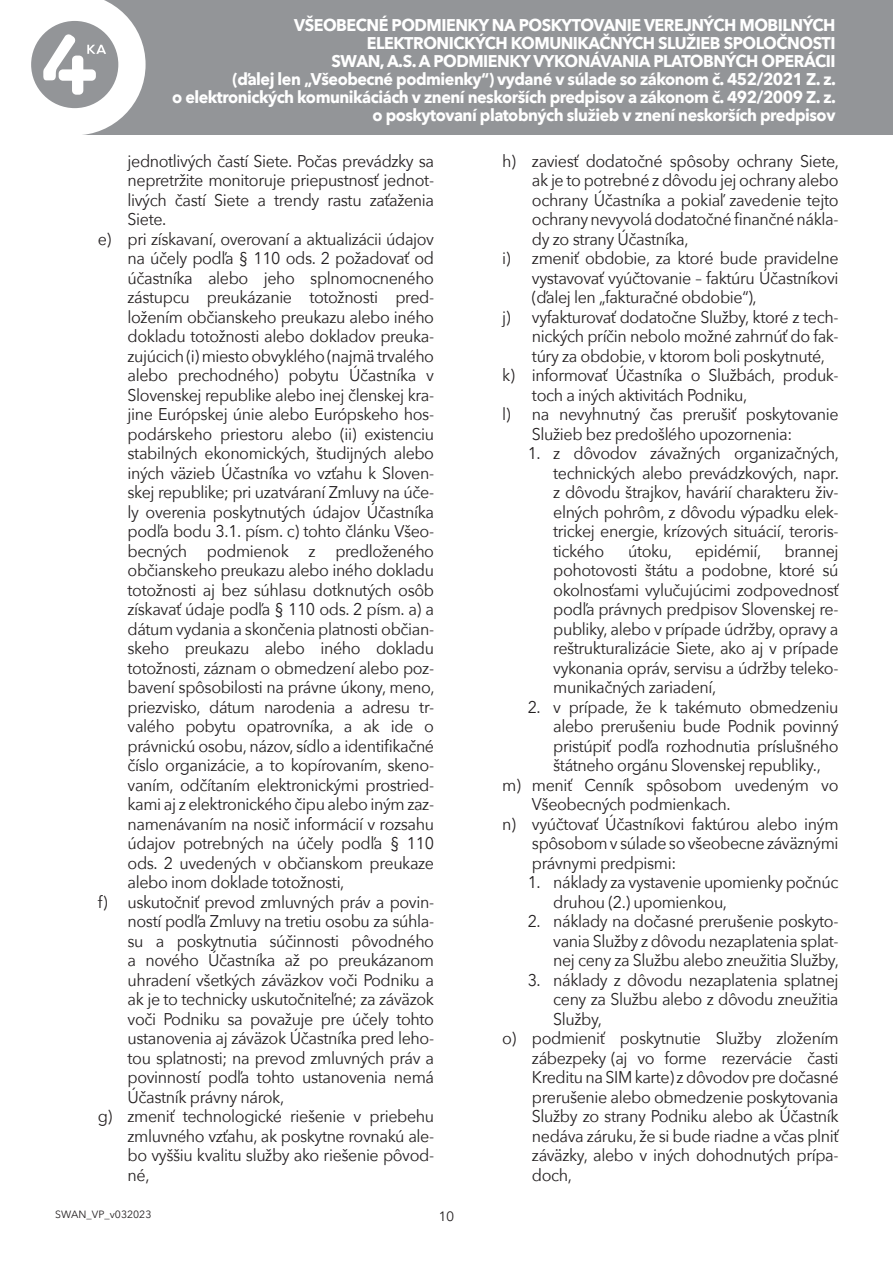
<style>
.page{position:relative;width:893px;height:1263px;background:#fff}
.page>*{position:absolute;margin:0;border:0;box-sizing:border-box;transform-origin:0 0}
.t1{font:16.95px/19.5px "Avenir Next";letter-spacing:-.025em;color:#231f20;text-align:justify;scale:.95 1}
.t2{font:700 16.95px/18px "Avenir Next";letter-spacing:-.03em;color:#fff;text-align:right;scale:.95 1}
.t3{font:13.5px "Avenir";color:#231f20}
.t4{font:10.5px "Avenir Next";color:#231f20}
</style>
<div class="page">
<div style="left:0;top:0;width:893px;height:135px;background:#939598"></div>
<svg style="left:0;top:0;width:146px;height:135px"></svg>
<p class="t2" style="left:172px;top:16px;width:700px">VŠEOBECNÉ PODMIENKY NA POSKYTOVANIE VEREJNÝCH MOBILNÝCH ELEKTRONICKÝCH KOMUNIKAČNÝCH SLUŽIEB SPOLOČNOSTI<br>SWAN, A.S. A PODMIENKY VYKONÁVANIA PLATOBNÝCH OPERÁCII<br>(ďalej len „Všeobecné podmienky“) vydané v súlade so zákonom č. 452/2021 Z. z.<br>o elektronických komunikáciách v znení neskorších predpisov a zákonom č. 492/2009 Z. z. o poskytovaní platobných služieb v znení neskorších predpisov</p>
<p class="t1" style="left:128px;top:150px;width:324px">jednotlivých častí Siete. Počas prevádzky sa</p>
<p class="t1" style="left:128px;top:170px;width:324px">nepretržite monitoruje priepustnosť jednot-</p>
<p class="t1" style="left:128px;top:189px;width:324px">livých častí Siete a trendy rastu zaťaženia</p>
<p class="t1" style="left:128px;top:209px;width:42px">Siete.</p>
<p class="t1" style="left:98px;top:228px;width:356px">e) pri získavaní, overovaní a aktualizácii údajov</p>
<p class="t1" style="left:128px;top:248px;width:324px">na účely podľa § 110 ods. 2 požadovať od</p>
<p class="t1" style="left:128px;top:267px;width:324px">účastníka alebo jeho splnomocneného</p>
<p class="t1" style="left:128px;top:287px;width:324px">zástupcu preukázanie totožnosti pred-</p>
<p class="t1" style="left:128px;top:306px;width:324px">ložením občianskeho preukazu alebo iného</p>
<p class="t1" style="left:128px;top:326px;width:324px">dokladu totožnosti alebo dokladov preuka-</p>
<p class="t1" style="left:128px;top:345px;width:324px">zujúcich (i) miesto obvyklého (najmä trvalého</p>
<p class="t1" style="left:128px;top:365px;width:324px">alebo prechodného) pobytu Účastníka v</p>
<p class="t1" style="left:128px;top:384px;width:324px">Slovenskej republike alebo inej členskej kra-</p>
<p class="t1" style="left:128px;top:404px;width:324px">jine Európskej únie alebo Európskeho hos-</p>
<p class="t1" style="left:128px;top:423px;width:324px">podárskeho priestoru alebo (ii) existenciu</p>
<p class="t1" style="left:128px;top:443px;width:324px">stabilných ekonomických, študijných alebo</p>
<p class="t1" style="left:128px;top:462px;width:324px">iných väzieb Účastníka vo vzťahu k Sloven-</p>
<p class="t1" style="left:128px;top:482px;width:324px">skej republike; pri uzatváraní Zmluvy na úče-</p>
<p class="t1" style="left:128px;top:501px;width:324px">ly overenia poskytnutých údajov Účastníka</p>
<p class="t1" style="left:128px;top:521px;width:324px">podľa bodu 3.1. písm. c) tohto článku Všeo-</p>
<p class="t1" style="left:128px;top:540px;width:324px">becných podmienok z predloženého</p>
<p class="t1" style="left:128px;top:560px;width:324px">občianskeho preukazu alebo iného dokladu</p>
<p class="t1" style="left:128px;top:579px;width:324px">totožnosti aj bez súhlasu dotknutých osôb</p>
<p class="t1" style="left:128px;top:599px;width:324px">získavať údaje podľa § 110 ods. 2 písm. a) a</p>
<p class="t1" style="left:128px;top:618px;width:324px">dátum vydania a skončenia platnosti občian-</p>
<p class="t1" style="left:128px;top:638px;width:324px">skeho preukazu alebo iného dokladu</p>
<p class="t1" style="left:128px;top:657px;width:324px">totožnosti, záznam o obmedzení alebo poz-</p>
<p class="t1" style="left:128px;top:677px;width:325px">bavení spôsobilosti na právne úkony, meno,</p>
<p class="t1" style="left:128px;top:696px;width:324px">priezvisko, dátum narodenia a adresu tr-</p>
<p class="t1" style="left:128px;top:716px;width:324px">valého pobytu opatrovníka, a ak ide o</p>
<p class="t1" style="left:128px;top:735px;width:324px">právnickú osobu, názov, sídlo a identifikačné</p>
<p class="t1" style="left:128px;top:755px;width:324px">číslo organizácie, a to kopírovaním, skeno-</p>
<p class="t1" style="left:128px;top:774px;width:324px">vaním, odčítaním elektronickými prostried-</p>
<p class="t1" style="left:128px;top:794px;width:324px">kami aj z elektronického čipu alebo iným zaz-</p>
<p class="t1" style="left:128px;top:813px;width:324px">namenávaním na nosič informácií v rozsahu</p>
<p class="t1" style="left:128px;top:833px;width:324px">údajov potrebných na účely podľa § 110</p>
<p class="t1" style="left:128px;top:852px;width:324px">ods. 2 uvedených v občianskom preukaze</p>
<p class="t1" style="left:128px;top:872px;width:230px">alebo inom doklade totožnosti,</p>
<p class="t1" style="left:98px;top:891px;width:356px">f) uskutočniť prevod zmluvných práv a povin-</p>
<p class="t1" style="left:128px;top:911px;width:324px">ností podľa Zmluvy na tretiu osobu za súhla-</p>
<p class="t1" style="left:128px;top:930px;width:324px">su a poskytnutia súčinnosti pôvodného</p>
<p class="t1" style="left:128px;top:950px;width:324px">a nového Účastníka až po preukázanom</p>
<p class="t1" style="left:128px;top:969px;width:324px">uhradení všetkých záväzkov voči Podniku a</p>
<p class="t1" style="left:128px;top:989px;width:324px">ak je to technicky uskutočniteľné; za záväzok</p>
<p class="t1" style="left:128px;top:1008px;width:324px">voči Podniku sa považuje pre účely tohto</p>
<p class="t1" style="left:128px;top:1028px;width:324px">ustanovenia aj záväzok Účastníka pred leho-</p>
<p class="t1" style="left:128px;top:1047px;width:324px">tou splatnosti; na prevod zmluvných práv a</p>
<p class="t1" style="left:128px;top:1067px;width:324px">povinností podľa tohto ustanovenia nemá</p>
<p class="t1" style="left:128px;top:1086px;width:166px">Účastník právny nárok,</p>
<p class="t1" style="left:98px;top:1106px;width:356px">g) zmeniť technologické riešenie v priebehu</p>
<p class="t1" style="left:128px;top:1125px;width:324px">zmluvného vzťahu, ak poskytne rovnakú ale-</p>
<p class="t1" style="left:128px;top:1145px;width:324px">bo vyššiu kvalitu služby ako riešenie pôvod-</p>
<p class="t1" style="left:128px;top:1164px;width:25px">né,</p>
<p class="t4" style="left:55px;top:1206px;width:98px">SWAN_VP_v032023</p>
<p class="t3" style="left:439px;top:1208px;width:17px">10</p>
<p class="t1" style="left:502px;top:150px;width:356px">h) zaviesť dodatočné spôsoby ochrany Siete,</p>
<p class="t1" style="left:532px;top:170px;width:324px">ak je to potrebné z dôvodu jej ochrany alebo</p>
<p class="t1" style="left:532px;top:189px;width:324px">ochrany Účastníka a pokiaľ zavedenie tejto</p>
<p class="t1" style="left:532px;top:209px;width:324px">ochrany nevyvolá dodatočné finančné nákla-</p>
<p class="t1" style="left:532px;top:228px;width:166px">dy zo strany Účastníka,</p>
<p class="t1" style="left:502px;top:248px;width:356px">i) zmeniť obdobie, za ktoré bude pravidelne</p>
<p class="t1" style="left:532px;top:267px;width:324px">vystavovať vyúčtovanie – faktúru Účastníkovi</p>
<p class="t1" style="left:532px;top:287px;width:238px">(ďalej len „fakturačné obdobie“),</p>
<p class="t1" style="left:502px;top:306px;width:356px">j) vyfakturovať dodatočne Služby, ktoré z tech-</p>
<p class="t1" style="left:532px;top:326px;width:324px">nických príčin nebolo možné zahrnúť do fak-</p>
<p class="t1" style="left:532px;top:345px;width:310px">túry za obdobie, v ktorom boli poskytnuté,</p>
<p class="t1" style="left:502px;top:365px;width:356px">k) informovať Účastníka o Službách, produk-</p>
<p class="t1" style="left:532px;top:384px;width:228px">toch a iných aktivitách Podniku,</p>
<p class="t1" style="left:502px;top:404px;width:356px">l) na nevyhnutný čas prerušiť poskytovanie</p>
<p class="t1" style="left:532px;top:423px;width:276px">Služieb bez predošlého upozornenia:</p>
<p class="t1" style="left:553px;top:443px;width:302px;text-indent:-26px">1. z dôvodov závažných organizačných, technických alebo prevádzkových, napr. z dôvodu štrajkov, havárií charakteru živ&shy;elných pohrôm, z dôvodu výpadku elek&shy;trickej energie, krízových situácií, teroris&shy;tického</p>
<p class="t1" style="left:553px;top:540px;width:302px;text-indent:231px">brannej pohotovosti štátu a podobne, ktoré sú okolnosťami vylučujúcimi zodpovednosť podľa právnych predpisov Slovenskej re&shy;publiky, alebo v prípade údržby, opravy a reštrukturalizácie Siete, ako aj v prípade vykonania opráv, servisu a údržby teleko&shy;munikačných zariadení,</p>
<p class="t1" style="left:528px;top:696px;width:329px">2. v prípade, že k takémuto obmedzeniu</p>
<p class="t1" style="left:553px;top:716px;width:302px">alebo prerušeniu bude Podnik povinný</p>
<p class="t1" style="left:553px;top:735px;width:302px">pristúpiť podľa rozhodnutia príslušného</p>
<p class="t1" style="left:553px;top:755px;width:283px">štátneho orgánu Slovenskej republiky.,</p>
<p class="t1" style="left:502px;top:774px;width:356px">m) meniť Cenník spôsobom uvedeným vo</p>
<p class="t1" style="left:532px;top:794px;width:211px">Všeobecných podmienkach.</p>
<p class="t1" style="left:502px;top:813px;width:356px">n) vyúčtovať Účastníkovi faktúrou alebo iným</p>
<p class="t1" style="left:532px;top:833px;width:324px">spôsobom v súlade so všeobecne záväznými</p>
<p class="t1" style="left:532px;top:852px;width:153px">právnymi predpismi:</p>
<p class="t1" style="left:553px;top:872px;width:302px;text-indent:-26px">1. náklady za vystavenie upomienky počnúc druhou (2.) upomienkou,</p>
<p class="t1" style="left:553px;top:911px;width:302px;text-indent:-26px">2. náklady na dočasné prerušenie poskyto&shy;vania Služby z dôvodu nezaplatenia splat&shy;nej ceny za Službu alebo zneužitia Služby,</p>
<p class="t1" style="left:528px;top:969px;width:329px">3. náklady z dôvodu nezaplatenia splatnej</p>
<p class="t1" style="left:553px;top:989px;width:302px">ceny za Službu alebo z dôvodu zneužitia</p>
<p class="t1" style="left:553px;top:1008px;width:53px">Služby,</p>
<p class="t1" style="left:502px;top:1028px;width:356px">o) podmieniť poskytnutie Služby zložením</p>
<p class="t1" style="left:532px;top:1047px;width:324px">zábezpeky (aj vo forme rezervácie časti</p>
<p class="t1" style="left:532px;top:1067px;width:324px">Kreditu na SIM karte) z dôvodov pre dočasné</p>
<p class="t1" style="left:532px;top:1086px;width:324px">prerušenie alebo obmedzenie poskytovania</p>
<p class="t1" style="left:532px;top:1106px;width:324px">Služby zo strany Podniku alebo ak Účastník</p>
<p class="t1" style="left:532px;top:1125px;width:324px">nedáva záruku, že si bude riadne a včas plniť</p>
<p class="t1" style="left:532px;top:1145px;width:324px">záväzky, alebo v iných dohodnutých prípa-</p>
<p class="t1" style="left:532px;top:1164px;width:44px">doch,</p>
<p class="t1" style="left:628px;top:540px;width:48px">útoku,</p>
<p class="t1" style="left:695px;top:540px;width:71px">epidémií,</p>
</div>
